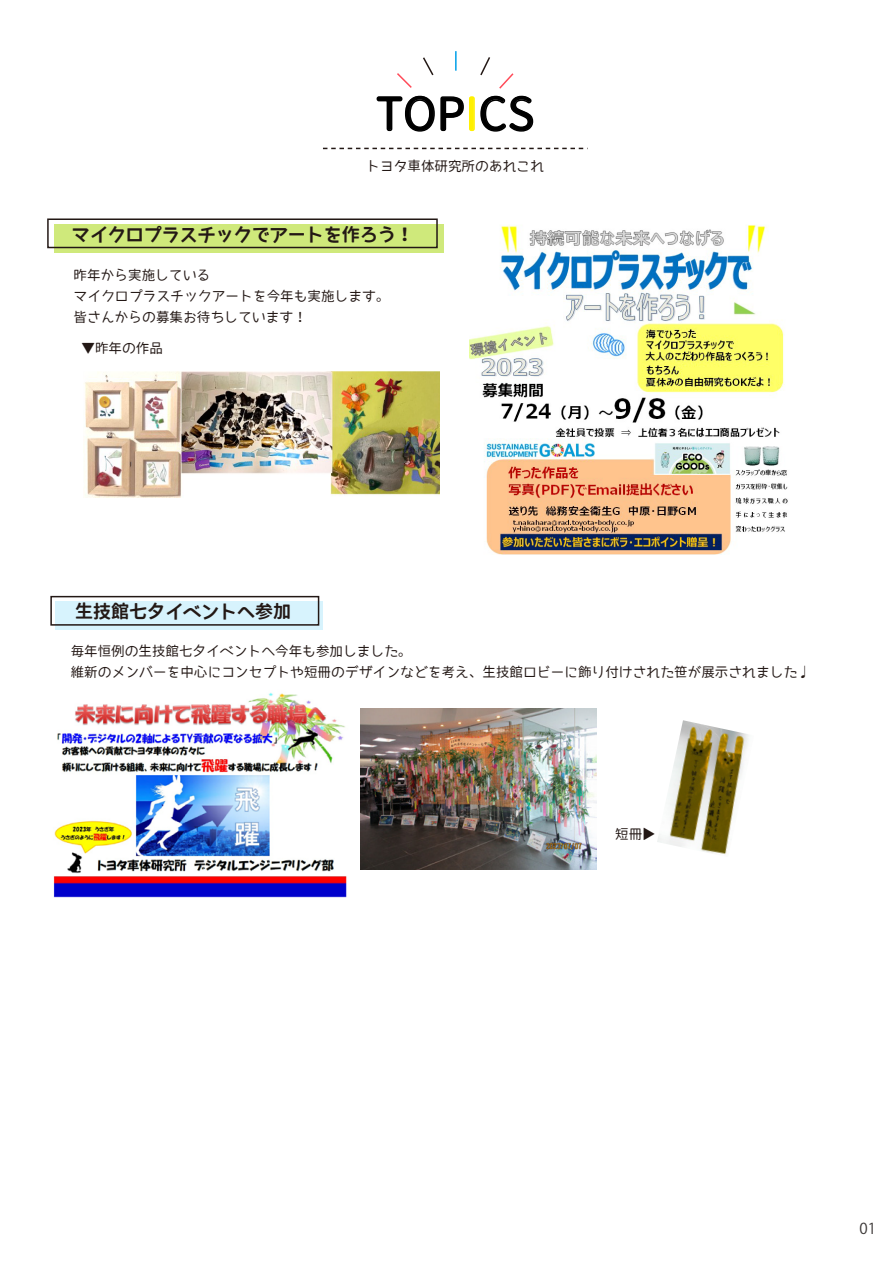
<style>
.page{position:relative;width:893px;height:1263px;background:#fff}
.page>*{position:absolute;margin:0;border:0;box-sizing:border-box;transform-origin:0 0}
.t1{font:45.3px "Yasashisa Plus Gothic L";color:#000}
.t2{font:18px "Yasashisa Plus Gothic B";color:#231815}
.t3{font:15px "Koz Go Pr 6 N";color:#3e3a39}
.t4{font:13.5px/21px "Yasashisa Plus Gothic L";color:#231815}
.s1{color:#fff000}
</style>
<div class="page">
<svg style="left:323px;top:148px;width:261px;height:1px"></svg>
<svg style="left:376px;top:57px;width:158px;height:75px"></svg>
<hr style="left:455px;top:51px;width:2px;height:20px;background:#009fe8">
<div style="left:54px;top:224px;width:389px;height:29px;background:#cfe97b"></div>
<div style="left:47px;top:218px;width:391px;height:30px;border:2px solid #231815"></div>
<div style="left:56px;top:602px;width:267px;height:28px;background:#d7f3fd"></div>
<div style="left:50px;top:596px;width:269px;height:30px;border:2px solid #231815"></div>
<img style="left:469px;top:225px;width:319px;height:330px">
<img style="left:84px;top:371px;width:356px;height:127px">
<img style="left:53px;top:692px;width:294px;height:206px">
<img style="left:657px;top:720px;width:92px;height:135px">
<img style="left:360px;top:708px;width:237px;height:161px">
<h1 class="t1" style="left:376px;top:81px;width:160px">TOP<span class="s1">I</span>CS</h1>
<p class="t4" style="left:366px;top:155px;width:180px">トヨタ車体研究所のあれこれ</p>
<h2 class="t2" style="left:72px;top:221px;width:343px">マイクロプラスチックでアートを作ろう！</h2>
<p class="t4" style="left:74px;top:264px;width:318px">昨年から実施している<br>マイクロプラスチックアートを今年も実施します。皆さんからの募集お待ちしています！</p>
<p class="t4" style="left:82px;top:337px;width:83px">▼昨年の作品</p>
<h2 class="t2" style="left:75px;top:598px;width:217px">生技館七夕イベントへ参加</h2>
<p class="t4" style="left:71px;top:640px;width:742px">毎年恒例の生技館七夕イベントへ今年も参加しました。<br>維新のメンバーを中心にコンセプトや短冊のデザインなどを考え、生技館ロビーに飾り付けされた笹が展示されました♩</p>
<p class="t4" style="left:615px;top:823px;width:42px">短冊▶</p>
<p class="t3" style="left:859px;top:1220px;width:18px">01</p>
</div>
